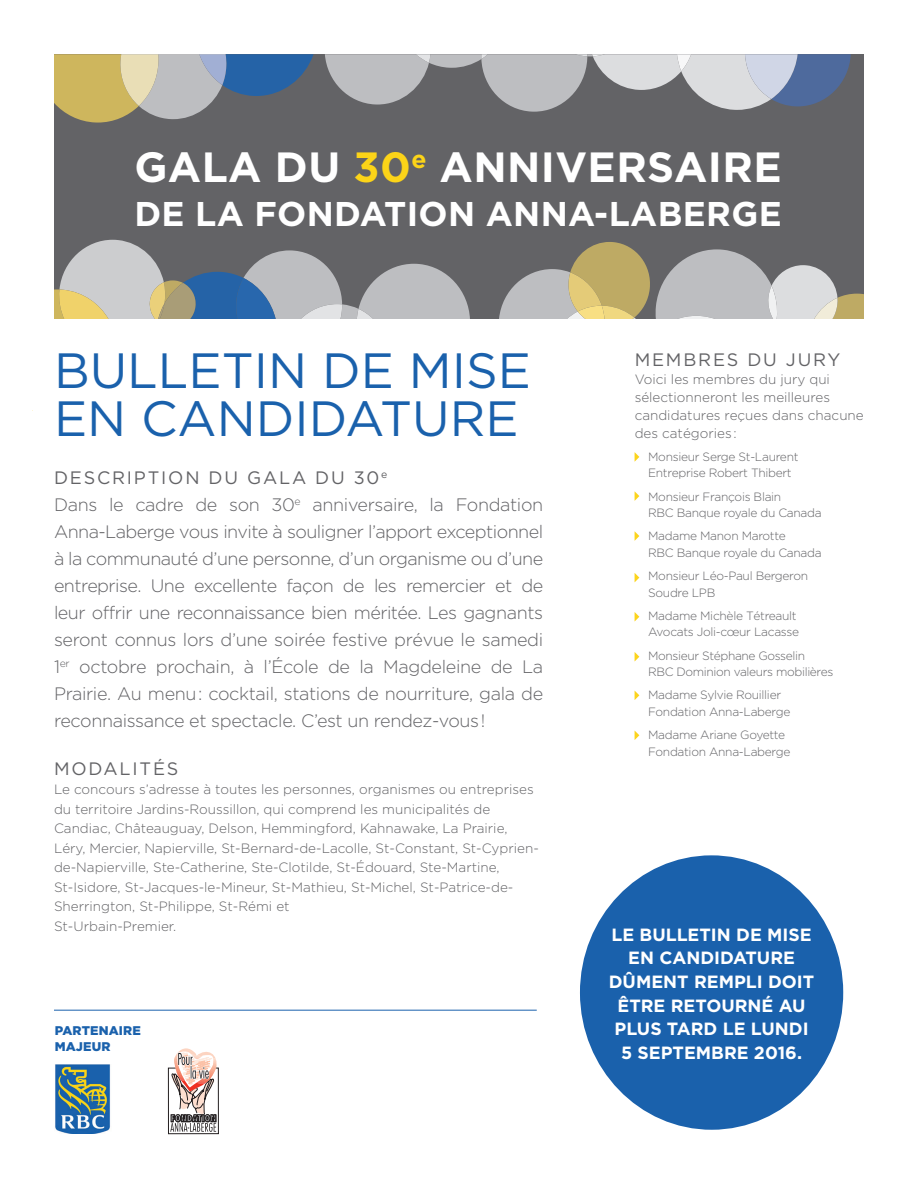
<style>
.page{position:relative;width:918px;height:1188px;background:#fff}
.page>*{position:absolute;margin:0;border:0;box-sizing:border-box;transform-origin:0 0}
.t1{font:49.5px/48px "Gotham";color:#1a61ac}
.t2{font:700 42.15px "Gotham";letter-spacing:.01em;color:#fff}
.t3{font:700 34.35px "Gotham";letter-spacing:.01em;color:#fff}
.t4{font:300 18px/27px "Gotham";letter-spacing:-.03em;color:#636366}
.t5{font:18px "Gotham";letter-spacing:.1em;color:#636366}
.t6{font:700 17.7px/23.5px "Gotham";color:#fff;text-align:center}
.t7{font:300 13.5px/19.5px "Gotham";color:#636366}
.t8{font:900 12.6px/16.4px "Gotham";letter-spacing:.01em;color:#1a61ac}
.t9{font:300 12px/16.5px "Gotham";letter-spacing:-.025em;color:#636366}
.s1{color:#fcd418}
.s2{font-weight:400}
</style>
<div class="page">
<div style="left:54px;top:54px;width:810px;height:265px;background:#636366"></div>
<svg style="left:325px;top:54px;width:526px;height:58px"></svg>
<svg style="left:54px;top:54px;width:260px;height:69px"></svg>
<div style="left:580px;top:855px;width:263px;height:275px;background:#1a61ac;border-radius:50%"></div>
<svg style="left:32px;top:240px;width:832px;height:222px"></svg>
<svg style="left:635px;top:573px;width:4px;height:9px"></svg>
<svg style="left:635px;top:491px;width:4px;height:10px"></svg>
<svg style="left:635px;top:612px;width:4px;height:9px"></svg>
<svg style="left:635px;top:691px;width:4px;height:9px"></svg>
<svg style="left:635px;top:531px;width:4px;height:10px"></svg>
<svg style="left:635px;top:652px;width:4px;height:9px"></svg>
<svg style="left:635px;top:731px;width:4px;height:9px"></svg>
<img style="left:55px;top:1064px;width:56px;height:70px">
<hr style="left:54px;top:1010px;width:483px;height:1px;background:#1a61ac">
<div style="left:168px;top:1068px;width:51px;height:66px;border:1px solid #231f20"></div>
<svg style="left:167px;top:1048px;width:52px;height:84px"></svg>
<h2 class="t2" style="left:134px;top:143px;width:649px">GALA DU <span class="s1">30</span><sup>e</sup> ANNIVERSAIRE</h2>
<h3 class="t3" style="left:134px;top:194px;width:649px">DE LA FONDATION ANNA-LABERGE</h3>
<h1 class="t1" style="left:54px;top:345px;width:479px">BULLETIN DE MISE<br>EN CANDIDATURE</h1>
<p class="t4" style="left:54px;top:464px;width:491px"><span class="s2">DESCRIPTION DU GALA DU 30</span><sup>e<br></sup>Dans le cadre de son 30<sup>e</sup> anniversaire, la Fondation Anna-Laberge vous invite à souligner l’apport exceptionnel à la communauté d’une personne, d’un organisme ou d’une entreprise. Une excellente façon de les remercier et de leur offrir une reconnaissance bien méritée. Les gagnants seront connus lors d’une soirée festive prévue le samedi 1<sup>er</sup> octobre prochain, à l’École de la Magdeleine de La Prairie. Au menu : cocktail, stations de nourriture, gala de reconnaissance et spectacle. C’est un rendez-vous !</p>
<h3 class="t5" style="left:54px;top:759px;width:126px">MODALITÉS</h3>
<p class="t7" style="left:54px;top:780px;width:486px">Le concours s’adresse à toutes les personnes, organismes ou entreprises du territoire Jardins-Roussillon, qui comprend les municipalités de Candiac, Châteauguay, Delson, Hemmingford, Kahnawake, La Prairie, Léry, Mercier, Napierville, St-Bernard-de-Lacolle, St-Constant, St-Cyprien&shy;de-Napierville, Ste-Catherine, Ste-Clotilde, St-Édouard, Ste-Martine, St-Isidore, St-Jacques-le-Mineur, St-Mathieu, St-Michel, St-Patrice-de-Sherrington, St-Philippe, St-Rémi et<br>St-Urbain-Premier.</p>
<p class="t8" style="left:55px;top:1022px;width:88px">PARTENAIRE<br>MAJEUR</p>
<h3 class="t5" style="left:635px;top:349px;width:207px">MEMBRES DU JURY</h3>
<p class="t7" style="left:635px;top:370px;width:231px;line-height:18px">Voici les membres du jury qui sélectionneront les meilleures candidatures reçues dans chacune des catégories :</p>
<p class="t9" style="left:648px;top:448px;width:152px">Monsieur Serge St-Laurent<br>Entreprise Robert Thibert</p>
<p class="t9" style="left:648px;top:488px;width:175px">Monsieur François Blain<br>RBC Banque royale du Canada</p>
<p class="t9" style="left:648px;top:528px;width:175px">Madame Manon Marotte<br>RBC Banque royale du Canada</p>
<p class="t9" style="left:648px;top:567px;width:162px">Monsieur Léo-Paul Bergeron<br>Soudre LPB</p>
<p class="t9" style="left:648px;top:607px;width:153px">Madame Michèle Tétreault<br>Avocats Joli-cœur Lacasse</p>
<p class="t9" style="left:648px;top:647px;width:187px">Monsieur Stéphane Gosselin<br>RBC Dominion valeurs mobilières</p>
<p class="t9" style="left:648px;top:687px;width:144px">Madame Sylvie Rouillier<br>Fondation Anna-Laberge</p>
<p class="t9" style="left:648px;top:726px;width:144px">Madame Ariane Goyette<br>Fondation Anna-Laberge</p>
<h3 class="t6" style="left:609px;top:922px;width:207px">LE BULLETIN DE MISE<br>EN CANDIDATURE<br>DÛMENT REMPLI DOIT<br>ÊTRE RETOURNÉ AU<br>PLUS TARD LE LUNDI<br>5 SEPTEMBRE 2016.</h3>
</div>
